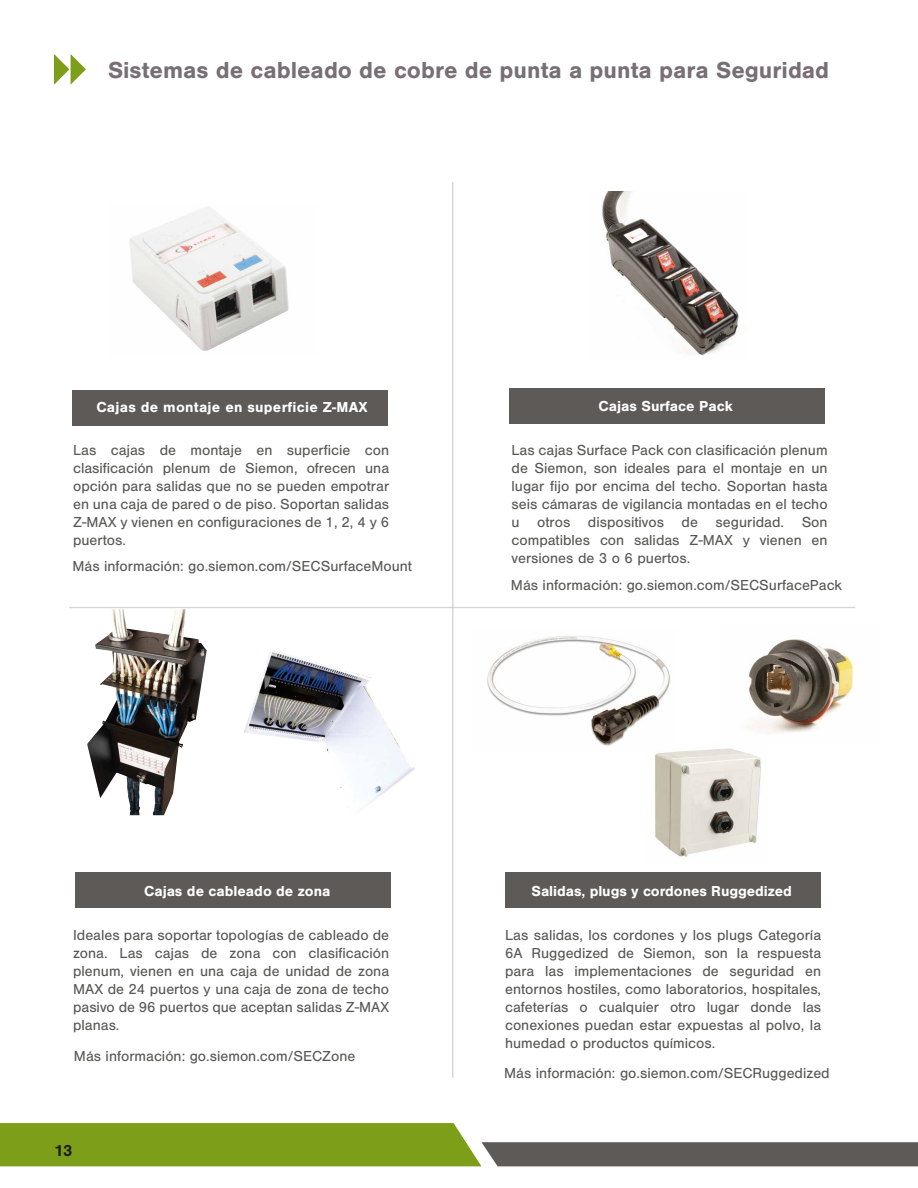
<style>
.page{position:relative;width:918px;height:1188px;background:#fff}
.page>*{position:absolute;margin:0;border:0;box-sizing:border-box;transform-origin:0 0}
.t1{font:700 24px "Nimbus San";color:#776f74}
.t2{font:700 16.5px "Nimbus San";color:#1d1d1b}
.t3{font:15px/18px "Nimbus San";color:#575756;text-align:justify}
.t4{font:700 15px "Nimbus San";color:#fff}
</style>
<div class="page">
<svg style="left:0;top:1123px;width:918px;height:43px"></svg>
<hr style="left:452px;top:182px;width:1px;height:896px;background:#c6c6c6">
<hr style="left:69px;top:607px;width:786px;height:1px;background:#c6c6c6">
<div style="left:72px;top:390px;width:316px;height:36px;background:#5e5a58"></div>
<img style="left:130px;top:207px;width:159px;height:144px">
<div style="left:506px;top:872px;width:315px;height:35px;background:#5e5a58"></div>
<img style="left:746px;top:639px;width:109px;height:94px">
<div style="left:75px;top:872px;width:316px;height:35px;background:#5e5a58"></div>
<img style="left:87px;top:609px;width:120px;height:206px">
<img style="left:244px;top:650px;width:171px;height:155px">
<img style="left:487px;top:636px;width:184px;height:110px">
<div style="left:510px;top:389px;width:315px;height:35px;background:#5e5a58"></div>
<img style="left:602px;top:192px;width:137px;height:163px">
<img style="left:645px;top:743px;width:117px;height:115px">
<svg style="left:54px;top:54px;width:32px;height:31px"></svg>
<h1 class="t1" style="left:108px;top:57px;width:723px">Sistemas de cableado de cobre de punta a punta para Seguridad</h1>
<p class="t4" style="left:96px;top:399px;width:273px">Cajas de montaje en superficie Z-MAX</p>
<p class="t4" style="left:598px;top:397px;width:136px">Cajas Surface Pack</p>
<p class="t3" style="left:73px;top:441px;width:318px">Las cajas de montaje en superficie con clasificación plenum de Siemon, ofrecen una opción para salidas que no se pueden empotrar en una caja de pared o de piso. Soportan salidas Z-MAX y vienen en configuraciones de 1, 2, 4 y 6 puertos.</p>
<p class="t3" style="left:512px;top:441px;width:318px">Las cajas Surface Pack con clasificación plenum de Siemon, son ideales para el montaje en un lugar fijo por encima del techo. Soportan hasta seis cámaras de vigilancia montadas en el techo u otros dispositivos de seguridad. Son compatibles con salidas Z-MAX y vienen en versiones de 3 o 6 puertos.</p>
<p class="t3" style="left:72px;top:557px;width:341px">Más información: go.siemon.com/SECSurfaceMount</p>
<p class="t4" style="left:144px;top:882px;width:188px">Cajas de cableado de zona</p>
<p class="t3" style="left:511px;top:577px;width:333px">Más información: go.siemon.com/SECSurfacePack</p>
<p class="t4" style="left:532px;top:882px;width:262px">Salidas, plugs y cordones Ruggedized</p>
<p class="t3" style="left:73px;top:926px;width:318px">Ideales para soportar topologías de cableado de zona. Las cajas de zona con clasificación plenum, vienen en una caja de unidad de zona MAX de 24 puertos y una caja de zona de techo pasivo de 96 puertos que aceptan salidas Z-MAX planas.</p>
<p class="t3" style="left:505px;top:926px;width:318px">Las salidas, los cordones y los plugs Categoría 6A Ruggedized de Siemon, son la respuesta para las implementaciones de seguridad en entornos hostiles, como laboratorios, hospitales, cafeterías o cualquier otro lugar donde las conexiones puedan estar expuestas al polvo, la humedad o productos químicos.</p>
<p class="t3" style="left:74px;top:1047px;width:283px">Más información: go.siemon.com/SECZone</p>
<p class="t2" style="left:54px;top:1141px;width:20px">13</p>
<p class="t3" style="left:504px;top:1064px;width:327px">Más información: go.siemon.com/SECRuggedized</p>
</div>
